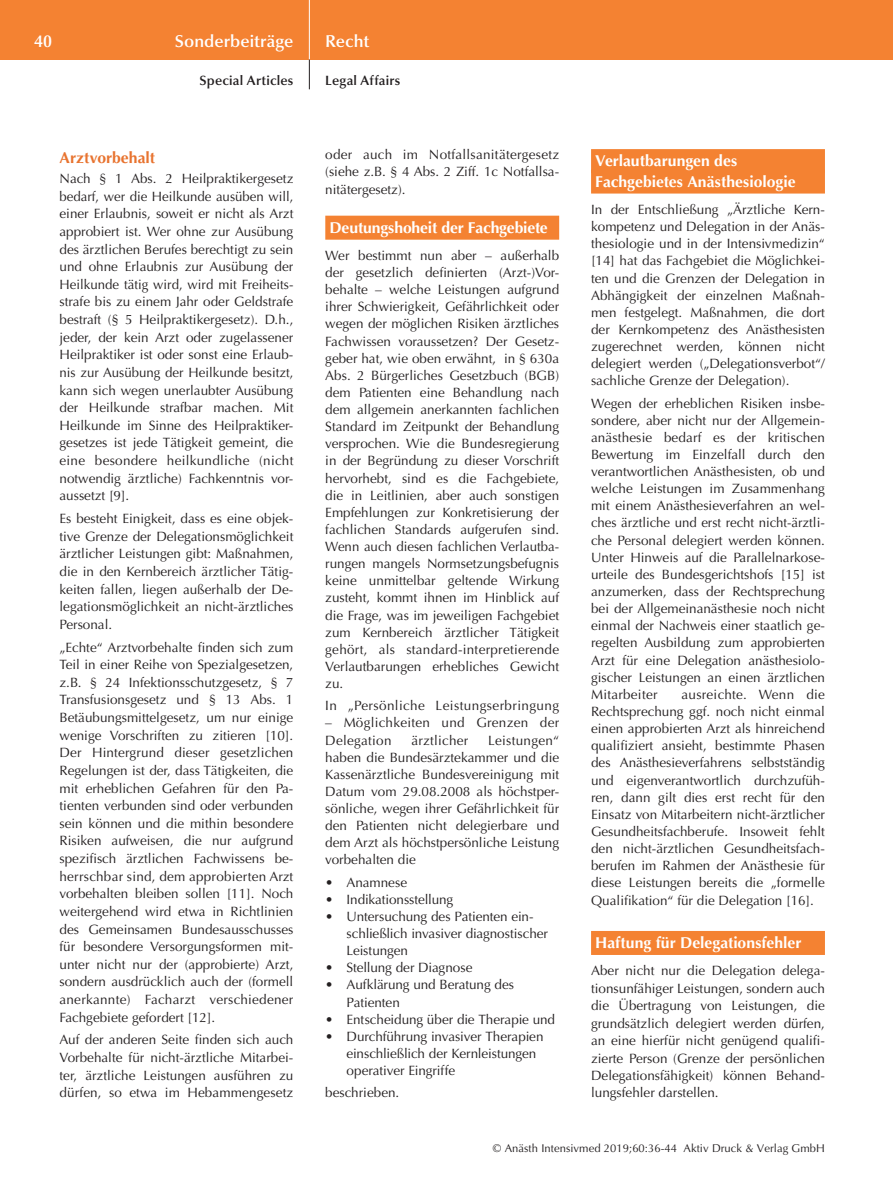
<style>
.page{position:relative;width:893px;height:1191px;background:#fff}
.page>*{position:absolute;margin:0;border:0;box-sizing:border-box;transform-origin:0 0}
.t1{font:600 17.25px "Optima";letter-spacing:.005em;color:#fff}
.t2{font:700 15.75px/20.4px "Optima";letter-spacing:-.005em;color:#fff}
.t3{font:700 15.75px "Optima";color:#e8732f}
.t4{font:13.5px/17.1px "Optima";color:#231f20;text-align:justify}
.t5{font:13.5px/17.1px "Optima";letter-spacing:.02em;color:#231f20}
.t6{font:13.5px "Optima";letter-spacing:.03em;color:#231f20}
.t7{font:600 13.5px "Optima";letter-spacing:.015em;color:#231f20}
.t8{font:11.25px "Optima";letter-spacing:.005em;color:#231f20}
</style>
<div class="page">
<div style="left:0;top:0;width:893px;height:60px;background:#f48232"></div>
<hr style="left:309px;top:0;width:1px;height:60px;background:#fff">
<svg style="left:309px;top:60px;width:1px;height:29px"></svg>
<div style="left:325px;top:216px;width:234px;height:24px;background:#f48232"></div>
<div style="left:591px;top:149px;width:234px;height:24px;background:#f48232"></div>
<div style="left:591px;top:169px;width:234px;height:24px;background:#f48232"></div>
<div style="left:591px;top:931px;width:234px;height:24px;background:#f48232"></div>
<p class="t1" style="left:34px;top:31px;width:20px">40</p>
<p class="t1" style="left:175px;top:31px;width:120px">Sonderbeiträge</p>
<p class="t7" style="left:199px;top:73px;width:95px">Special Articles</p>
<p class="t3" style="left:60px;top:148px;width:97px">Arztvorbehalt</p>
<p class="t4" style="left:60px;top:170px;width:235px;line-height:17.5px">Nach § 1 Abs. 2 Heilpraktikergesetz bedarf, wer die Heilkunde ausüben will, einer Erlaubnis, soweit er nicht als Arzt approbiert ist. Wer ohne zur Ausübung des ärztlichen Berufes berechtigt zu sein und ohne Erlaubnis zur Ausübung der Heilkunde tätig wird, wird mit Freiheits&shy;strafe bis zu einem Jahr oder Geldstrafe bestraft (§ 5 Heilpraktikergesetz). D.h., jeder, der kein Arzt oder zugelassener Heilpraktiker ist oder sonst eine Erlaub&shy;nis zur Ausübung der Heilkunde besitzt, kann sich wegen unerlaubter Ausübung der Heilkunde strafbar machen. Mit Heilkunde im Sinne des Heilpraktiker&shy;gesetzes ist jede Tätigkeit gemeint, die eine besondere heilkundliche (nicht notwendig ärztliche) Fachkenntnis vor&shy;aussetzt [9].</p>
<p class="t4" style="left:60px;top:510px;width:235px;line-height:17.5px">Es besteht Einigkeit, dass es eine objek&shy;tive Grenze der Delegationsmöglichkeit ärztlicher Leistungen gibt: Maßnahmen, die in den Kernbereich ärztlicher Tätig&shy;keiten fallen, liegen außerhalb der De&shy;legationsmöglichkeit an nicht-ärztliches Personal.</p>
<p class="t4" style="left:60px;top:638px;width:235px;line-height:17.5px">„Echte“ Arztvorbehalte finden sich zum Teil in einer Reihe von Spezialgesetzen, z.B. § 24 Infektionsschutzgesetz, § 7<br>Transfusionsgesetz und § 13 Abs. 1<br>Betäubungsmittelgesetz, um nur einige wenige Vorschriften zu zitieren [10].<br>Der Hintergrund dieser gesetzlichen Regelungen ist der, dass Tätigkeiten, die mit erheblichen Gefahren für den Pa&shy;tienten verbunden sind oder verbunden sein können und die mithin besondere Risiken aufweisen, die nur aufgrund spezifisch ärztlichen Fachwissens be&shy;herrschbar sind, dem approbierten Arzt vorbehalten bleiben sollen [11]. Noch weitergehend wird etwa in Richtlinien des Gemeinsamen Bundesausschusses für besondere Versorgungsformen mit&shy;unter nicht nur der (approbierte) Arzt, sondern ausdrücklich auch der (formell anerkannte) Facharzt verschiedener Fachgebiete gefordert [12].</p>
<p class="t4" style="left:60px;top:1031px;width:235px;line-height:17.5px">Auf der anderen Seite finden sich auch Vorbehalte für nicht-ärztliche Mitarbei&shy;ter, ärztliche Leistungen ausführen zu dürfen, so etwa im Hebammengesetz</p>
<p class="t1" style="left:325px;top:31px;width:45px">Recht</p>
<p class="t7" style="left:325px;top:73px;width:77px">Legal Affairs</p>
<p class="t4" style="left:325px;top:146px;width:235px;line-height:17.5px">oder auch im Notfallsanitätergesetz (siehe z.B. § 4 Abs. 2 Ziff. 1c Notfallsa&shy;nitätergesetz).</p>
<p class="t2" style="left:330px;top:218px;width:220px">Deutungshoheit der Fachgebiete</p>
<p class="t4" style="left:325px;top:247px;width:235px">Wer bestimmt nun aber – außerhalb der gesetzlich definierten (Arzt-)Vor&shy;behalte – welche Leistungen aufgrund ihrer Schwierigkeit, Gefährlichkeit oder wegen der möglichen Risiken ärztliches Fachwissen voraussetzen? Der Gesetz&shy;geber hat, wie oben erwähnt, in § 630a Abs. 2 Bürgerliches Gesetzbuch (BGB) dem Patienten eine Behandlung nach dem allgemein anerkannten fachlichen Standard im Zeitpunkt der Behandlung versprochen. Wie die Bundesregierung in der Begründung zu dieser Vorschrift hervorhebt, sind es die Fachgebiete, die in Leitlinien, aber auch sonstigen Empfehlungen zur Konkretisierung der fachlichen Standards aufgerufen sind.<br>Wenn auch diesen fachlichen Verlautba&shy;rungen mangels Normsetzungsbefugnis keine unmittelbar geltende Wirkung zusteht, kommt ihnen im Hinblick auf die Frage, was im jeweiligen Fachgebiet zum Kernbereich ärztlicher Tätigkeit gehört, als standard-interpretierende Verlautbarungen erhebliches Gewicht zu.</p>
<p class="t6" style="left:325px;top:698px;width:235px">In „Persönliche Leistungserbringung</p>
<p class="t5" style="left:325px;top:714px;width:235px">– Möglichkeiten und Grenzen der<br>Delegation</p>
<p class="t5" style="left:411px;top:731px;width:58px">ärztlicher</p>
<p class="t4" style="left:325px;top:731px;width:235px;text-indent:163px">Leistungen“ haben die Bundesärztekammer und die Kassenärztliche Bundesvereinigung mit Datum vom 29.08.2008 als höchstper&shy;sönliche, wegen ihrer Gefährlichkeit für den Patienten nicht delegierbare und dem Arzt als höchstpersönliche Leistung vorbehalten die</p>
<p class="t4" style="left:325px;top:873px;width:83px">• Anamnese</p>
<p class="t4" style="left:325px;top:891px;width:129px">• Indikationsstellung</p>
<p class="t4" style="left:347px;top:908px;width:203px;text-align:left;text-indent:-21px">• Untersuchung des Patienten ein&shy;schließlich invasiver diagnostischer<br>Leistungen</p>
<p class="t4" style="left:325px;top:959px;width:149px">• Stellung der Diagnose</p>
<p class="t4" style="left:347px;top:976px;width:169px;text-indent:-21px">• Aufklärung und Beratung des<br>Patienten</p>
<p class="t4" style="left:325px;top:1010px;width:231px">• Entscheidung über die Therapie und</p>
<p class="t4" style="left:347px;top:1028px;width:198px;text-align:left;text-indent:-21px">• Durchführung invasiver Therapien einschließlich der Kernleistungen operativer Eingriffe</p>
<p class="t4" style="left:325px;top:1084px;width:76px">beschrieben.</p>
<p class="t2" style="left:595px;top:151px;width:202px">Verlautbarungen des<br>Fachgebietes Anästhesiologie</p>
<p class="t4" style="left:591px;top:201px;width:235px">In der Entschließung „Ärztliche Kern&shy;kompetenz und Delegation in der Anäs&shy;thesiologie und in der Intensivmedizin“ [14] hat das Fachgebiet die Möglichkei&shy;ten und die Grenzen der Delegation in Abhängigkeit der einzelnen Maßnah&shy;men festgelegt. Maßnahmen, die dort der Kernkompetenz des Anästhesisten zugerechnet werden, können nicht delegiert werden („Delegationsverbot“/ sachliche Grenze der Delegation).</p>
<p class="t4" style="left:591px;top:395px;width:235px">Wegen der erheblichen Risiken insbe&shy;sondere, aber nicht nur der Allgemein&shy;anästhesie bedarf es der kritischen Bewertung im Einzelfall durch den verantwortlichen Anästhesisten, ob und welche Leistungen im Zusammenhang mit einem Anästhesieverfahren an wel&shy;ches ärztliche und erst recht nicht-ärztli&shy;che Personal delegiert werden können.<br>Unter Hinweis auf die Parallelnarkose&shy;urteile des Bundesgerichtshofs [15] ist anzumerken, dass der Rechtsprechung bei der Allgemeinanästhesie noch nicht einmal der Nachweis einer staatlich ge&shy;regelten Ausbildung zum approbierten Arzt für eine Delegation anästhesiolo&shy;gischer Leistungen an einen ärztlichen Mitarbeiter</p>
<p class="t4" style="left:591px;top:686px;width:235px;text-indent:90px">ausreichte. Wenn die Rechtsprechung ggf. noch nicht einmal einen approbierten Arzt als hinreichend qualifiziert ansieht, bestimmte Phasen des Anästhesieverfahrens selbstständig und eigenverantwortlich durchzufüh&shy;ren, dann gilt dies erst recht für den Einsatz von Mitarbeitern nicht-ärztlicher Gesundheitsfachberufe. Insoweit fehlt den nicht-ärztlichen Gesundheitsfach&shy;berufen im Rahmen der Anästhesie für diese Leistungen bereits die „formelle Qualifikation“ für die Delegation [16].</p>
<p class="t2" style="left:595px;top:933px;width:208px">Haftung für Delegationsfehler</p>
<p class="t4" style="left:591px;top:962px;width:235px">Aber nicht nur die Delegation delega&shy;tionsunfähiger Leistungen, sondern auch die Übertragung von Leistungen, die grundsätzlich delegiert werden dürfen, an eine hierfür nicht genügend qualifi&shy;zierte Person (Grenze der persönlichen Delegationsfähigkeit) können Behand&shy;lungsfehler darstellen.</p>
<p class="t8" style="left:493px;top:1142px;width:333px">© Anästh Intensivmed 2019;60:36-44 Aktiv Druck &amp; Verlag GmbH</p>
</div>
